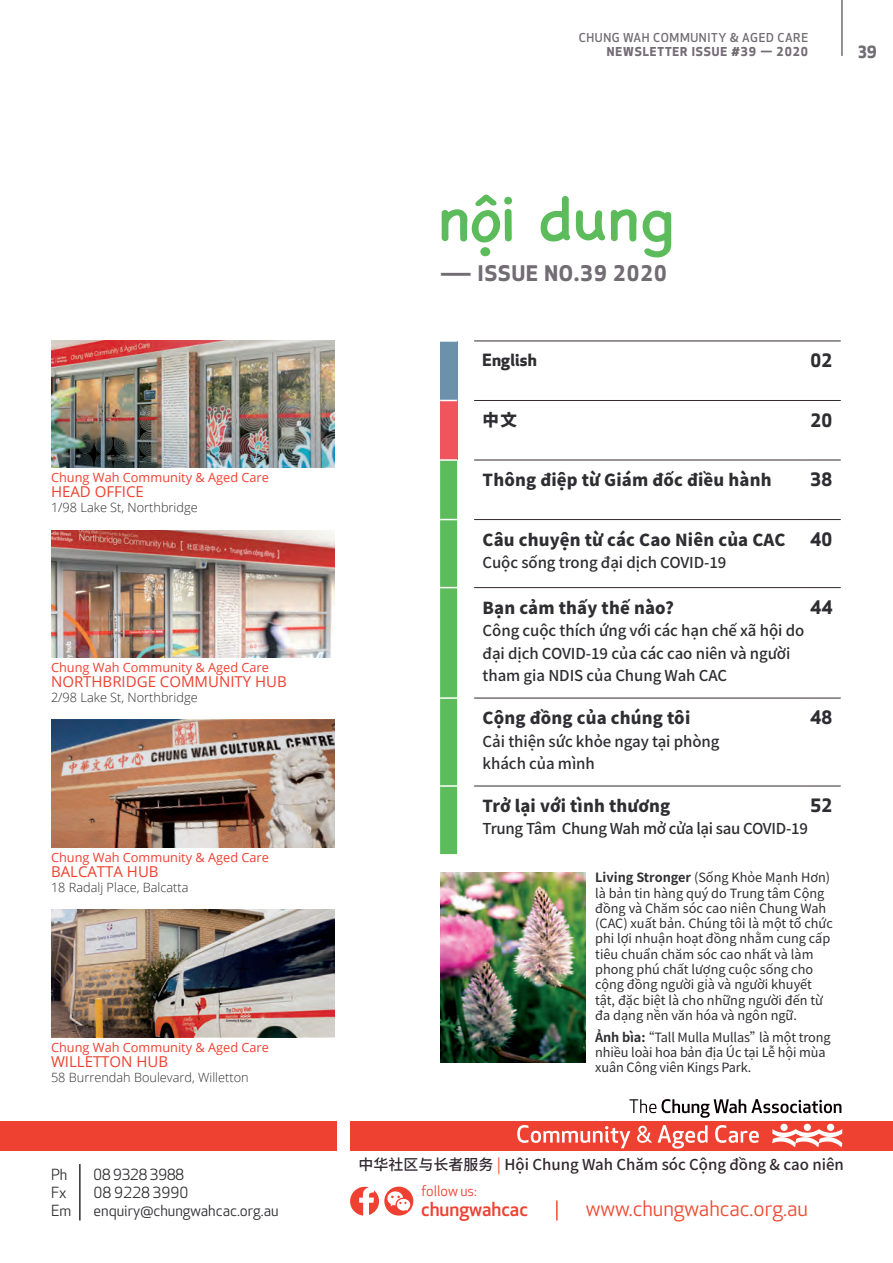
<style>
.page{position:relative;width:893px;height:1263px;background:#fff}
.page>*{position:absolute;margin:0;border:0;box-sizing:border-box;transform-origin:0 0}
.t1{font:63px "Chalkboard SE";color:#5cbc5b}
.t2{font:21px "Apex New";color:#ef4c35}
.t3{font:700 21px "Apex New";letter-spacing:.05em;color:#726c73}
.t4{font:500 18.9px "Apex New";color:#ee4131}
.t5{font:700 18px "Apex New";color:#2e2e32}
.t6{font:800 16.5px "Source Han Sans CN";letter-spacing:.01em;color:#2e2e32}
.t7{font:700 16.5px "Apex New";letter-spacing:.01em;color:#2e2e32}
.t8{font:700 16.5px "Apex New";color:#726c73}
.t9{font:500 15px/22.5px "Source Han Sans CN";letter-spacing:-.005em;color:#2e2e32}
.t10{font:15px "Open Sans";color:#ee4131}
.t11{font:15px "Apex New";color:#2e2e32}
.t12{font:500 15px "Source Han Sans CN";color:#322830}
.t13{font:14.25px "Apex New";color:#ee4131}
.t14{font:12.75px/15.3px "Source Han Sans CN";color:#2e2e32}
.t15{font:12.75px "Open Sans";color:#ee4131}
.t16{font:300 12.75px "Open Sans";color:#2e2e32}
.t17{font:500 12px "Apex New";letter-spacing:.05em;color:#726c73}
.t18{font:700 12px "Apex New";letter-spacing:.075em;color:#726c73}
.s1{font-weight:700}
.s2{color:#f16242}
</style>
<div class="page">
<img style="left:51px;top:340px;width:283px;height:128px">
<img style="left:51px;top:530px;width:283px;height:128px">
<img style="left:51px;top:720px;width:283px;height:127px">
<img style="left:51px;top:910px;width:283px;height:127px">
<hr style="left:79px;top:1164px;width:2px;height:56px;background:#2e2e32">
<hr style="left:556px;top:1200px;width:2px;height:20px;background:#ef4c35">
<div style="left:350px;top:1121px;width:543px;height:29px;background:#ee4131"></div>
<div style="left:0;top:1121px;width:337px;height:29px;background:#ee4131"></div>
<svg style="left:517px;top:1125px;width:242px;height:23px"></svg>
<svg style="left:629px;top:1099px;width:212px;height:19px"></svg>
<svg style="left:772px;top:1124px;width:70px;height:23px"></svg>
<svg style="left:350px;top:1186px;width:63px;height:29px"></svg>
<img style="left:440px;top:872px;width:145px;height:190px">
<div style="left:440px;top:341px;width:17px;height:59px;background:#6c92ab"></div>
<div style="left:440px;top:400px;width:17px;height:60px;background:#f0545d"></div>
<hr style="left:474px;top:341px;width:334px;height:1px;background:#322830">
<hr style="left:808px;top:341px;width:33px;height:1px;background:#322830">
<hr style="left:474px;top:400px;width:334px;height:1px;background:#322830">
<hr style="left:808px;top:400px;width:33px;height:1px;background:#322830">
<hr style="left:474px;top:460px;width:334px;height:1px;background:#322830">
<hr style="left:808px;top:460px;width:33px;height:1px;background:#322830">
<hr style="left:474px;top:519px;width:334px;height:1px;background:#322830">
<hr style="left:808px;top:519px;width:33px;height:1px;background:#322830">
<hr style="left:474px;top:587px;width:334px;height:1px;background:#322830">
<hr style="left:808px;top:587px;width:33px;height:1px;background:#322830">
<hr style="left:474px;top:698px;width:334px;height:1px;background:#322830">
<hr style="left:808px;top:698px;width:33px;height:1px;background:#322830">
<hr style="left:474px;top:786px;width:334px;height:1px;background:#322830">
<hr style="left:808px;top:786px;width:33px;height:1px;background:#322830">
<svg style="left:440px;top:341px;width:17px;height:1px"></svg>
<svg style="left:440px;top:400px;width:17px;height:1px"></svg>
<svg style="left:440px;top:459px;width:17px;height:395px;background:#60bd5f"></svg>
<hr style="left:841px;top:0;width:2px;height:56px;background:#726c73">
<p class="t17" style="left:579px;top:30px;width:231px">CHUNG WAH COMMUNITY &amp; AGED CARE</p>
<p class="t18" style="left:607px;top:43px;width:203px">NEWSLETTER ISSUE #39 — 2020</p>
<p class="t8" style="left:858px;top:38px;width:20px">39</p>
<h1 class="t1" style="left:438px;top:164px;width:237px">nội dung</h1>
<h2 class="t3" style="left:440px;top:258px;width:228px">― ISSUE NO.39 2020</h2>
<p class="t7" style="left:483px;top:348px;width:56px">English</p>
<h3 class="t5" style="left:810px;top:348px;width:23px">02</h3>
<p class="t15" style="left:51px;top:469px;width:219px">Chung Wah Community &amp; Aged Care</p>
<p class="t10" style="left:51px;top:481px;width:94px">HEAD OFFICE</p>
<p class="t16" style="left:51px;top:499px;width:148px">1/98 Lake St, Northbridge</p>
<p class="t15" style="left:51px;top:659px;width:219px">Chung Wah Community &amp; Aged Care</p>
<p class="t10" style="left:51px;top:671px;width:237px">NORTHBRIDGE COMMUNITY HUB</p>
<p class="t16" style="left:51px;top:689px;width:148px">2/98 Lake St, Northbridge</p>
<p class="t15" style="left:51px;top:848px;width:219px">Chung Wah Community &amp; Aged Care</p>
<p class="t10" style="left:51px;top:861px;width:109px">BALCATTA HUB</p>
<p class="t16" style="left:51px;top:878px;width:139px">18 Radalj Place, Balcatta</p>
<p class="t15" style="left:51px;top:1038px;width:219px">Chung Wah Community &amp; Aged Care</p>
<p class="t10" style="left:51px;top:1051px;width:119px">WILLETTON HUB</p>
<p class="t16" style="left:51px;top:1068px;width:199px">58 Burrendah Boulevard, Willetton</p>
<p class="t6" style="left:483px;top:411px;width:36px">中文</p>
<h3 class="t5" style="left:810px;top:407px;width:23px">20</h3>
<p class="t6" style="left:483px;top:471px;width:290px">Thông điệp từ Giám đốc điều hành</p>
<h3 class="t5" style="left:810px;top:467px;width:23px">38</h3>
<p class="t6" style="left:483px;top:530px;width:304px">Câu chuyện từ các Cao Niên của CAC</p>
<p class="t9" style="left:483px;top:552px;width:245px">Cuộc sống trong đại dịch COVID-19</p>
<h3 class="t5" style="left:810px;top:526px;width:24px">40</h3>
<p class="t6" style="left:483px;top:598px;width:193px">Bạn cảm thấy thế nào?</p>
<p class="t9" style="left:483px;top:620px;width:323px">Công cuộc thích ứng với các hạn chế xã hội do đại dịch COVID-19 của các cao niên và người tham gia NDIS của Chung Wah CAC</p>
<h3 class="t5" style="left:810px;top:594px;width:24px">44</h3>
<p class="t6" style="left:483px;top:709px;width:209px">Cộng đồng của chúng tôi</p>
<p class="t9" style="left:483px;top:730px;width:238px">Cải thiện sức khỏe ngay tại phòng khách của mình</p>
<h3 class="t5" style="left:810px;top:705px;width:24px">48</h3>
<p class="t6" style="left:483px;top:797px;width:189px">Trở lại với tình thương</p>
<p class="t9" style="left:483px;top:818px;width:327px">Trung Tâm Chung Wah mở cửa lại sau COVID-19</p>
<h3 class="t5" style="left:810px;top:793px;width:23px">52</h3>
<p class="t14" style="left:595px;top:870px;width:239px"><span class="s1">Living Stronger</span> (Sống Khỏe Mạnh Hơn) là bản tin hàng quý do Trung tâm Cộng đồng và Chăm sóc cao niên Chung Wah (CAC) xuất bản. Chúng tôi là một tổ chức phi lợi nhuận hoạt đồng nhằm cung cấp tiêu chuẩn chăm sóc cao nhất và làm phong phú chất lượng cuộc sống cho cộng đồng người già và người khuyết tật, đặc biệt là cho những người đến từ đa dạng nền văn hóa và ngôn ngữ.</p>
<p class="t14" style="left:595px;top:1029px;width:237px"><span class="s1">Ảnh bìa:</span> “Tall Mulla Mullas”là một trong nhiều loài hoa bản địa Úc tại Lễ hội mùa xuân Công viên Kings Park.</p>
<p class="t12" style="left:358px;top:1156px;width:487px">中华社区与长者服务 <span class="s2">|</span> Hội Chung Wah Chăm sóc Cộng đồng &amp; cao niên</p>
<p class="t11" style="left:51px;top:1164px;width:18px">Ph</p>
<p class="t11" style="left:94px;top:1164px;width:92px">08 9328 3988</p>
<p class="t11" style="left:51px;top:1182px;width:17px">Fx</p>
<p class="t11" style="left:94px;top:1182px;width:97px">08 9228 3990</p>
<p class="t11" style="left:51px;top:1200px;width:22px">Em</p>
<p class="t11" style="left:94px;top:1200px;width:187px">enquiry@chungwahcac.org.au</p>
<h3 class="t4" style="left:421px;top:1196px;width:108px">chungwahcac</h3>
<h2 class="t2" style="left:586px;top:1195px;width:224px">www.chungwahcac.org.au</h2>
<p class="t13" style="left:421px;top:1182px;width:57px">follow us:</p>
</div>
